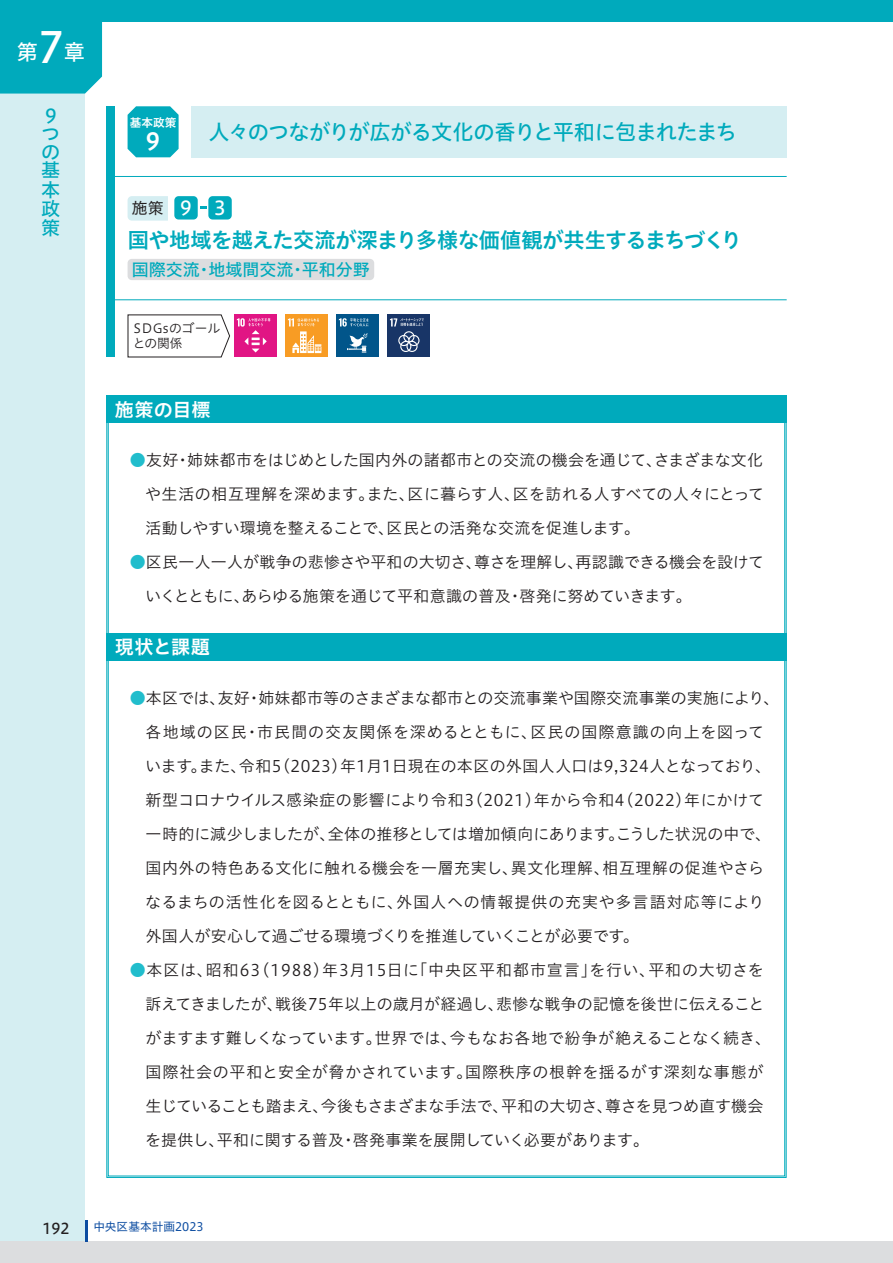
<style>
.page{position:relative;width:893px;height:1263px;background:#fff}
.page>*{position:absolute;margin:0;border:0;box-sizing:border-box;transform-origin:0 0}
.t1{font:23.4px "Hiragino UD Sans Std N W6";color:#fff}
.t2{font:21.3px "Hiragino UD Sans Std N W6";letter-spacing:-.025em;color:#00aabc}
.t3{font:21.3px "Hiragino UD Sans Std N W5";letter-spacing:-.045em;color:#00aabc}
.t4{font:21.3px "Hiragino UD Sans Std N W5";color:#fff}
.t5{font:19.2px "Hiragino UD Sans Std N W6";color:#fff}
.t6{font:19.2px/18.6px "Hiragino UD Sans Std N W5";color:#00aabc}
.t7{font:19.2px "Hiragino UD Sans Std N W5";color:#fff}
.t8{font:16.95px "Hiragino UD Sans Std N W5";color:#00aabc}
.t9{font:15.9px/34px "Hiragino UD Sans Std N W3";letter-spacing:.005em;color:#231f20;text-align:justify}
.t10{font:15.9px "Hiragino UD Sans Std N W4";color:#231f20}
.t11{font:14.85px "Hiragino UD Sans Std N W5";color:#231f20}
.t12{font:12.75px/14.9px "Hiragino UD Sans Std N W3";letter-spacing:.005em;color:#231f20}
.t13{font:11.7px "Hiragino UD Sans Std N W4";color:#0d4da1}
.t14{font:11.7px "Hiragino UD Sans Std N W6";color:#fff}
.s1{font-size:42.45px}
.s2{font-family:"UD Reimin Pr 6 N";color:#21bdcc}
</style>
<div class="page">
<div style="left:0;top:0;width:85px;height:1263px;background:#d5eef2"></div>
<div style="left:0;top:1242px;width:893px;height:21px;background:#dcdddf"></div>
<hr style="left:85px;top:1220px;width:2px;height:22px;background:#0d4da1">
<div style="left:0;top:0;width:893px;height:21px;background:#00aabc"></div>
<div style="left:0;top:21px;width:102px;height:73px;background:#00aabc"></div>
<hr style="left:115px;top:176px;width:672px;height:1px;background:#00aabc">
<hr style="left:115px;top:300px;width:672px;height:1px;background:#00aabc">
<svg style="left:128px;top:314px;width:102px;height:43px"></svg>
<div style="left:191px;top:106px;width:596px;height:51px;background:#d5eef2"></div>
<svg style="left:200px;top:207px;width:6px;height:2px"></svg>
<svg style="left:128px;top:196px;width:40px;height:25px"></svg>
<div style="left:174px;top:196px;width:24px;height:24px;background:#00aabc;border-radius:4px"></div>
<div style="left:208px;top:196px;width:24px;height:24px;background:#00aabc;border-radius:4px"></div>
<div style="left:106px;top:106px;width:9px;height:251px;background:#00aabc"></div>
<div style="left:106px;top:395px;width:681px;height:28px;background:#00aabc"></div>
<svg style="left:106px;top:423px;width:681px;height:755px"></svg>
<div style="left:234px;top:315px;width:43px;height:42px;background:#e11584"></div>
<svg style="left:237px;top:318px;width:33px;height:34px"></svg>
<div style="left:285px;top:315px;width:43px;height:42px;background:#f89c24"></div>
<svg style="left:288px;top:318px;width:33px;height:35px"></svg>
<div style="left:336px;top:315px;width:43px;height:42px;background:#01558a"></div>
<svg style="left:347px;top:333px;width:21px;height:20px"></svg>
<svg style="left:339px;top:318px;width:30px;height:9px"></svg>
<div style="left:387px;top:315px;width:43px;height:42px;background:#183567"></div>
<svg style="left:390px;top:318px;width:34px;height:34px"></svg>
<div style="left:128px;top:259px;width:246px;height:21px;background:#dcdddf;border-radius:4px"></div>
<svg style="left:128px;top:106px;width:51px;height:51px;background:#10afc0"></svg>
<h2 class="t4" style="left:17px;top:36px;width:70px">第<span class="s1">7</span>章</h2>
<p class="t6" style="left:41px;top:106px;width:20px">9つの基本政策</p>
<p class="t14" style="left:130px;top:113px;width:48px">基本政策</p>
<h1 class="t1" style="left:146px;top:124px;width:16px">9</h1>
<h2 class="t3" style="left:208px;top:116px;width:530px">人々のつながりが広がる文化の香りと平和に包まれたまち</h2>
<p class="t10" style="left:132px;top:196px;width:33px">施策</p>
<p class="t7" style="left:180px;top:193px;width:47px">9 3</p>
<h2 class="t2" style="left:128px;top:223px;width:616px">国や地域を越えた交流が深まり多様な価値観が共生するまちづくり</h2>
<p class="t8" style="left:132px;top:257px;width:240px">国際交流･地域間交流･平和分野</p>
<p class="t12" style="left:133px;top:320px;width:89px">SDGsのゴールとの関係</p>
<p class="t5" style="left:115px;top:395px;width:97px">施策の目標</p>
<p class="t9" style="left:145px;top:442px;width:620px;text-indent:-16px"><span class="s2">●</span>友好･姉妹都市をはじめとした国内外の諸都市との交流の機会を通じて､さまざまな文化や生活の相互理解を深めます｡また､区に暮らす人､区を訪れる人すべての人々にとって活動しやすい環境を整えることで､区民との活発な交流を促進します｡</p>
<p class="t9" style="left:145px;top:544px;width:620px;text-indent:-16px"><span class="s2">●</span>区民一人一人が戦争の悲惨さや平和の大切さ､尊さを理解し､再認識できる機会を設けていくとともに､あらゆる施策を通じて平和意識の普及･啓発に努めていきます｡</p>
<p class="t5" style="left:115px;top:632px;width:97px">現状と課題</p>
<p class="t9" style="left:145px;top:680px;width:636px;text-align:left;text-indent:-16px"><span class="s2">●</span>本区では、友好・姉妹都市等のさまざまな都市との交流事業や国際交流事業の実施により、各地域の区民・市民間の交友関係を深めるとともに、区民の国際意識の向上を図っています。また、令和5（2023）年1月1日現在の本区の外国人人口は9,324人となっており、新型コロナウイルス感染症の影響により令和3（2021）年から令和4（2022）年にかけて一時的に減少しましたが、全体の推移としては増加傾向にあります。こうした状況の中で、国内外の特色ある文化に触れる機会を一層充実し、異文化理解、相互理解の促進やさらなるまちの活性化を図るとともに、外国人への情報提供の充実や多言語対応等により外国人が安心して過ごせる環境づくりを推進していくことが必要です。</p>
<p class="t9" style="left:145px;top:952px;width:621px;text-indent:-15px"><span class="s2">●</span>本区は､昭和63（1988）年3月15日に「中央区平和都市宣言」を行い､平和の大切さを訴えてきましたが､戦後75年以上の歳月が経過し､悲惨な戦争の記憶を後世に伝えることがますます難しくなっています｡世界では､今もなお各地で紛争が絶えることなく続き､国際社会の平和と安全が脅かされています｡国際秩序の根幹を揺るがす深刻な事態が生じていることも踏まえ､今後もさまざまな手法で､平和の大切さ､尊さを見つめ直す機会を提供し､平和に関する普及･啓発事業を展開していく必要があります｡</p>
<p class="t11" style="left:43px;top:1217px;width:29px">192</p>
<p class="t13" style="left:93px;top:1217px;width:112px">中央区基本計画2023</p>
</div>
